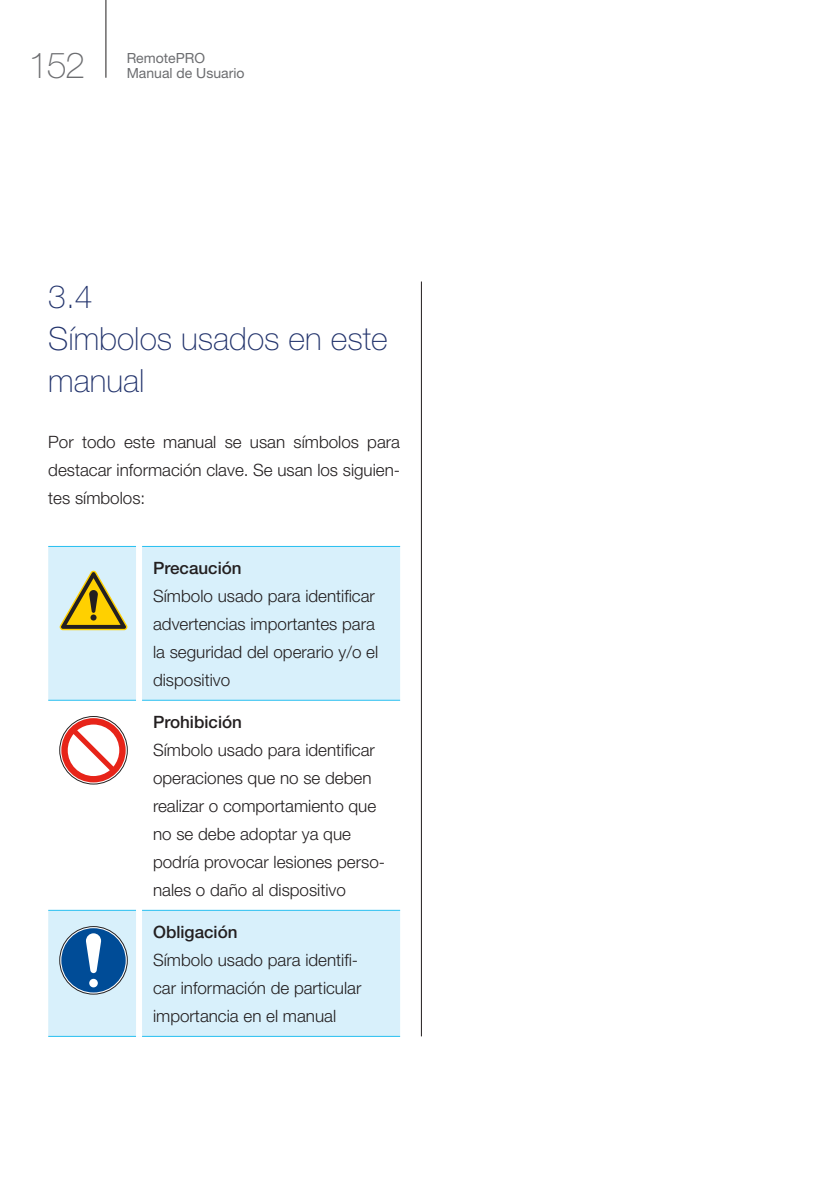
<style>
.page{position:relative;width:840px;height:1191px;background:#fff}
.page>*{position:absolute;margin:0;border:0;box-sizing:border-box;transform-origin:0 0}
.t1{font:100 36px "Helvetica Neue LT Pro";color:#6c6d70}
.t2{font:100 32px/42px "Helvetica Neue LT Pro";color:#22336c}
.XX___100___Wide___Co{font:300 17px/28px "Helvetica Neue LT Pro";color:#231f20}
.XX___100___Copy___No{font:300 17px/28px "Helvetica Neue LT Pro";color:#231f20;text-align:justify}
.XX___100___Wide___Co-2{font:500 17px "Helvetica Neue LT Pro";color:#231f20}
.t3{font:14px "Helvetica Neue LT Pro";color:#6c6d70}
</style>
<div class="page">
<hr style="left:105px;top:0;width:1px;height:78px;background:#231f20">
<div style="left:48px;top:547px;width:352px;height:489px;background:#d8f0fb"></div>
<svg style="left:48px;top:700px;width:352px;height:210px"></svg>
<hr style="left:48px;top:700px;width:88px;height:1px;background:#26bff0">
<hr style="left:48px;top:1036px;width:88px;height:1px;background:#26bff0">
<hr style="left:48px;top:910px;width:88px;height:1px;background:#26bff0">
<hr style="left:142px;top:546px;width:258px;height:1px;background:#26bff0">
<hr style="left:48px;top:546px;width:88px;height:1px;background:#26bff0">
<div style="left:136px;top:546px;width:6px;height:154px;background:#fff"></div>
<div style="left:136px;top:910px;width:6px;height:126px;background:#fff"></div>
<hr style="left:142px;top:700px;width:258px;height:1px;background:#26bff0">
<hr style="left:142px;top:1036px;width:258px;height:1px;background:#26bff0">
<hr style="left:142px;top:910px;width:258px;height:1px;background:#26bff0">
<svg style="left:60px;top:571px;width:67px;height:59px"></svg>
<svg style="left:61px;top:718px;width:65px;height:64px"></svg>
<svg style="left:60px;top:926px;width:67px;height:68px"></svg>
<div style="left:60px;top:926px;width:67px;height:68px;border:1px solid #231f20;border-radius:50%"></div>
<div style="left:61px;top:928px;width:65px;height:64px;background:#004c97;border-radius:50%"></div>
<svg style="left:86px;top:933px;width:15px;height:40px"></svg>
<svg style="left:89px;top:978px;width:9px;height:9px"></svg>
<hr style="left:420px;top:281px;width:1px;height:755px;background:#231f20">
<h1 class="t1" style="left:28px;top:44px;width:58px">152</h1>
<p class="t3" style="left:127px;top:49px;width:80px">RemotePRO</p>
<p class="t3" style="left:127px;top:64px;width:119px">Manual de Usuario</p>
<p class="t2" style="left:48px;top:275px;width:341px">3.4<br>Símbolos usados en este manual</p>
<p class="XX___100___Copy___No" style="left:48px;top:428px;width:353px">Por todo este manual se usan símbolos para destacar información clave. Se usan los siguien&shy;tes símbolos:</p>
<p class="XX___100___Wide___Co-2" style="left:153px;top:558px;width:90px">Precaución</p>
<p class="XX___100___Wide___Co" style="left:153px;top:582px;width:226px">Símbolo usado para identificar advertencias importantes para la seguridad del operario y/o el dispositivo</p>
<p class="XX___100___Wide___Co-2" style="left:153px;top:712px;width:90px">Prohibición</p>
<p class="XX___100___Wide___Co" style="left:153px;top:736px;width:233px">Símbolo usado para identificar operaciones que no se deben realizar o comportamiento que no se debe adoptar ya que podría provocar lesiones perso&shy;nales o daño al dispositivo</p>
<p class="XX___100___Wide___Co-2" style="left:153px;top:922px;width:86px">Obligación</p>
<p class="XX___100___Wide___Co" style="left:153px;top:946px;width:210px">Símbolo usado para identifi&shy;car información de particular importancia en el manual</p>
</div>
